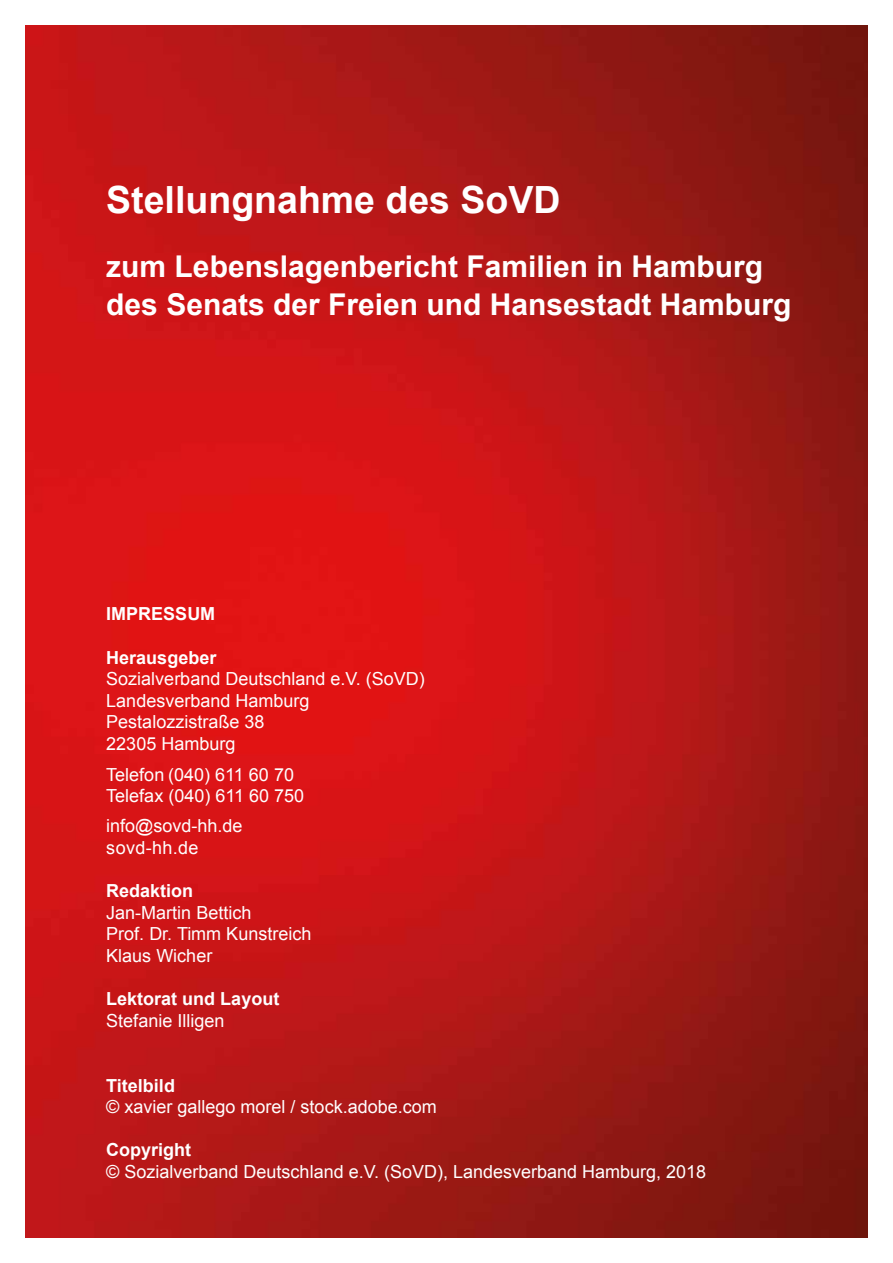
<style>
.page{position:relative;width:893px;height:1263px;background:#fff}
.page>*{position:absolute;margin:0;border:0;box-sizing:border-box;transform-origin:0 0}
.t1{font:700 37.5px "Arial";color:#fff}
.t2{font:700 30px/37.5px "Arial";color:#fff}
.t3{font:18px/21.6px "Arial";color:#fff}
.t4{font:700 18px "Arial";color:#fff}
</style>
<div class="page">
<img style="left:26px;top:26px;width:841px;height:1211px">
<h1 class="t1" style="left:106px;top:175px;width:456px">Stellungnahme des SoVD</h1>
<h2 class="t2" style="left:106px;top:249px;width:687px">zum Lebenslagenbericht Familien in Hamburg des Senats der Freien und Hansestadt Hamburg</h2>
<p class="t4" style="left:106px;top:602px;width:111px">IMPRESSUM</p>
<p class="t4" style="left:106px;top:645px;width:112px">Herausgeber</p>
<p class="t3" style="left:106px;top:668px;width:320px">Sozialverband Deutschland e.V. (SoVD)<br>Landesverband Hamburg<br>Pestalozzistraße 38<br>22305 Hamburg</p>
<p class="t3" style="left:106px;top:764px;width:199px">Telefon (040) 611 60 70<br>Telefax (040) 611 60 750</p>
<p class="t3" style="left:106px;top:815px;width:138px">info@sovd-hh.de sovd-hh.de</p>
<p class="t4" style="left:106px;top:879px;width:89px">Redaktion</p>
<p class="t3" style="left:106px;top:902px;width:207px">Jan-Martin Bettich<br>Prof. Dr. Timm Kunstreich<br>Klaus Wicher</p>
<p class="t4" style="left:106px;top:987px;width:175px">Lektorat und Layout</p>
<p class="t3" style="left:106px;top:1010px;width:120px">Stefanie Illigen</p>
<p class="t4" style="left:106px;top:1073px;width:70px">Titelbild</p>
<p class="t3" style="left:106px;top:1096px;width:332px">© xavier gallego morel / stock.adobe.com</p>
<p class="t4" style="left:106px;top:1138px;width:86px">Copyright</p>
<p class="t3" style="left:106px;top:1161px;width:601px">© Sozialverband Deutschland e.V. (SoVD), Landesverband Hamburg, 2018</p>
</div>
